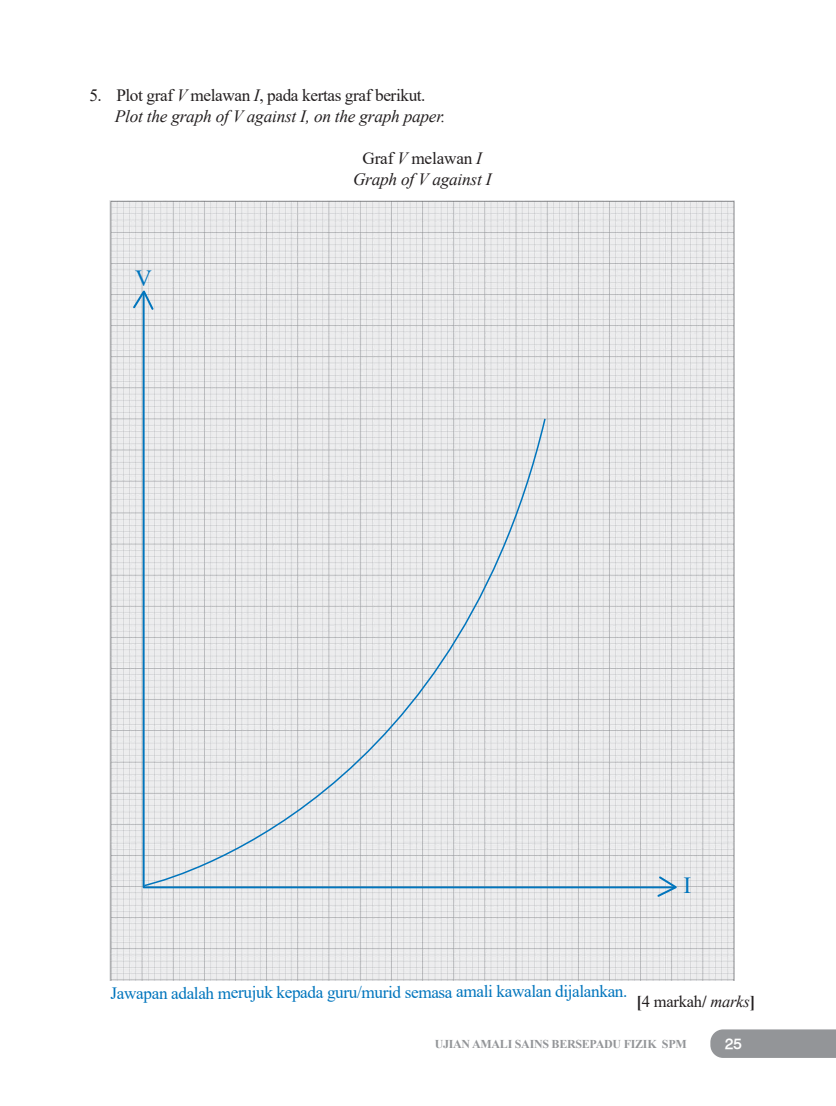
<style>
.page{position:relative;width:836px;height:1106px;background:#fff}
.page>*{position:absolute;margin:0;border:0;box-sizing:border-box;transform-origin:0 0}
.t1{font:23.1px "Times New Roman";color:#0075bd}
.t2{font:italic 17.25px/21px "Times New Roman";letter-spacing:-.015em;color:#231f20}
.t3{font:17.25px "Times New Roman";letter-spacing:-.025em;color:#0075bd}
.t4{font:16.5px "Times New Roman";letter-spacing:-.015em;color:#231f20}
.t5{font:15px "KBSR Bold";color:#fff}
.t6{font:700 12px "Times New Roman";letter-spacing:-.02em;color:#939598}
.s1{font-style:normal}
.s2{font-weight:700}
.s3{font-style:italic}
</style>
<div class="page">
<div style="left:710px;top:1029px;width:126px;height:28px;background:#939598"></div>
<img style="left:110px;top:201px;width:624px;height:779px">
<svg style="left:142px;top:292px;width:534px;height:597px;background:#e2e4e6"></svg>
<svg style="left:131px;top:287px;width:24px;height:24px"></svg>
<svg style="left:655px;top:874px;width:25px;height:24px"></svg>
<svg style="left:143px;top:417px;width:403px;height:470px;background:#e2e4e6"></svg>
<p class="t2" style="left:115px;top:85px;width:332px;text-indent:-26px"><span class="s1">5. Plot graf</span> V <span class="s1">melawan</span> I<span class="s1">, pada kertas graf berikut.<br></span>Plot the graph of V against I, on the graph paper.</p>
<p class="t2" style="left:353px;top:148px;width:140px;text-align:center"><span class="s1">Graf</span> V <span class="s1">melawan</span> I<br>Graph of V against I</p>
<h1 class="t1" style="left:135px;top:262px;width:18px">V</h1>
<h1 class="t1" style="left:683px;top:868px;width:9px">I</h1>
<p class="t3" style="left:110px;top:979px;width:518px">Jawapan adalah merujuk kepada guru/murid semasa amali kawalan dijalankan.</p>
<p class="t4" style="left:636px;top:990px;width:120px"><span class="s2">[</span>4 markah<span class="s2">/</span> <span class="s3">marks</span><span class="s2">]</span></p>
<p class="t6" style="left:434px;top:1035px;width:253px">UJIAN AMALI SAINS BERSEPADU FIZIK SPM</p>
<p class="t5" style="left:725px;top:1035px;width:18px">25</p>
</div>
